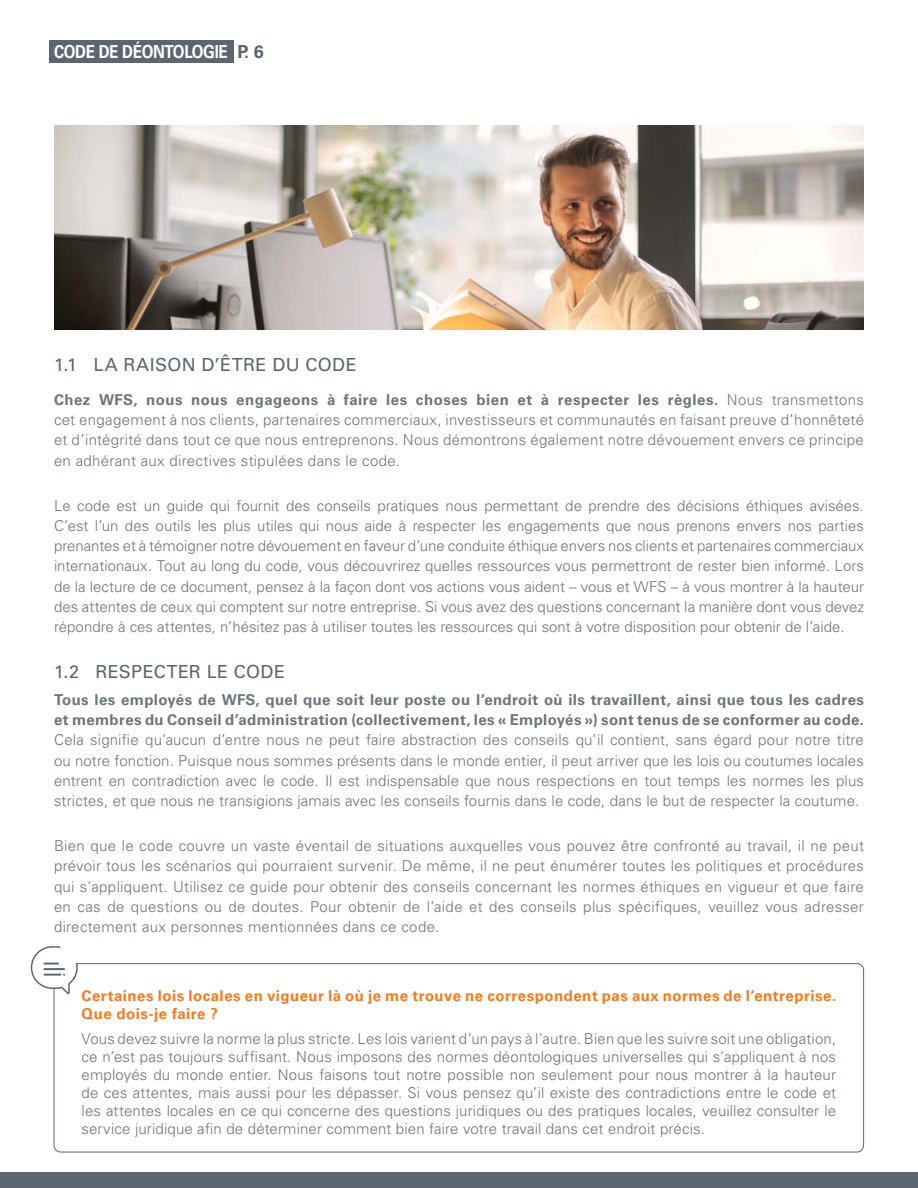
<style>
.page{position:relative;width:918px;height:1188px;background:#fff}
.page>*{position:absolute;margin:0;border:0;box-sizing:border-box;transform-origin:0 0}
.t1{font:18px "Univers LT Std";letter-spacing:.02em;color:#5b6670}
.t2{font:700 18px "Univers LT Std";letter-spacing:-.02em;color:#fff;scale:.84 1}
.t3{font:300 15px/20.2px "Univers LT Std";letter-spacing:.01em;color:#6b757c;text-align:justify}
.t4{font:700 15px/20.2px "Univers LT Std";letter-spacing:.025em;color:#6b757c}
.t5{font:700 15px/18px "Univers LT Std";letter-spacing:.035em;color:#f57a21}
.s1{color:#5b6670}
.s2{font-weight:700}
</style>
<div class="page">
<div style="left:50px;top:41px;width:184px;height:22px;background:#5b6670"></div>
<div style="left:54px;top:963px;width:810px;height:189px;border:1px solid #5b6670;border-radius:7px"></div>
<svg style="left:31px;top:946px;width:47px;height:48px"></svg>
<div style="left:0;top:1173px;width:918px;height:15px;background:#5b6670"></div>
<img style="left:54px;top:125px;width:810px;height:204px">
<p class="t2" style="left:54px;top:41px;width:251px">CODE DE DÉONTOLOGIE <span class="s1">P. 6</span></p>
<p class="t1" style="left:54px;top:354px;width:304px">1.1 LA RAISON D’ÊTRE DU CODE</p>
<p class="t3" style="left:54px;top:389px;width:812px"><span class="s2">Chez WFS, nous nous engageons à faire les choses bien et à respecter les règles.</span> Nous transmettons cet engagement à nos clients, partenaires commerciaux, investisseurs et communautés en faisant preuve d’honnêteté et d’intégrité dans tout ce que nous entreprenons. Nous démontrons également notre dévouement envers ce principe en adhérant aux directives stipulées dans le code.</p>
<p class="t3" style="left:54px;top:495px;width:812px">Le code est un guide qui fournit des conseils pratiques nous permettant de prendre des décisions éthiques avisées.<br>C’est l’un des outils les plus utiles qui nous aide à respecter les engagements que nous prenons envers nos parties prenantes et à témoigner notre dévouement en faveur d’une conduite éthique envers nos clients et partenaires commerciaux internationaux. Tout au long du code, vous découvrirez quelles ressources vous permettront de rester bien informé. Lors de la lecture de ce document, pensez à la façon dont vos actions vous aident – vous et WFS – à vous montrer à la hauteur des attentes de ceux qui comptent sur notre entreprise. Si vous avez des questions concernant la manière dont vous devez répondre à ces attentes, n’hésitez pas à utiliser toutes les ressources qui sont à votre disposition pour obtenir de l’aide.</p>
<p class="t1" style="left:54px;top:661px;width:233px">1.2 RESPECTER LE CODE</p>
<p class="t4" style="left:54px;top:690px;width:811px">Tous les employés de WFS, quel que soit leur poste ou l’endroit où ils travaillent, ainsi que tous les cadres et membres du Conseil d’administration (collectivement, les « Employés ») sont tenus de se conformer au code.</p>
<p class="t3" style="left:54px;top:730px;width:812px">Cela signifie qu’aucun d’entre nous ne peut faire abstraction des conseils qu’il contient, sans égard pour notre titre ou notre fonction. Puisque nous sommes présents dans le monde entier, il peut arriver que les lois ou coutumes locales entrent en contradiction avec le code. Il est indispensable que nous respections en tout temps les normes les plus strictes, et que nous ne transigions jamais avec les conseils fournis dans le code, dans le but de respecter la coutume.</p>
<p class="t3" style="left:54px;top:836px;width:812px">Bien que le code couvre un vaste éventail de situations auxquelles vous pouvez être confronté au travail, il ne peut prévoir tous les scénarios qui pourraient survenir. De même, il ne peut énumérer toutes les politiques et procédures qui s’appliquent. Utilisez ce guide pour obtenir des conseils concernant les normes éthiques en vigueur et que faire en cas de questions ou de doutes. Pour obtenir de l’aide et des conseils plus spécifiques, veuillez vous adresser directement aux personnes mentionnées dans ce code.</p>
<p class="t5" style="left:82px;top:987px;width:756px">Certaines lois locales en vigueur là où je me trouve ne correspondent pas aux normes de l’entreprise.<br>Que dois-je faire ?</p>
<p class="t3" style="left:82px;top:1030px;width:756px;line-height:18px">Vous devez suivre la norme la plus stricte. Les lois varient d’un pays à l’autre. Bien que les suivre soit une obligation, ce n’est pas toujours suffisant. Nous imposons des normes déontologiques universelles qui s’appliquent à nos employés du monde entier. Nous faisons tout notre possible non seulement pour nous montrer à la hauteur de ces attentes, mais aussi pour les dépasser. Si vous pensez qu’il existe des contradictions entre le code et les attentes locales en ce qui concerne des questions juridiques ou des pratiques locales, veuillez consulter le service juridique afin de déterminer comment bien faire votre travail dans cet endroit précis.</p>
</div>
